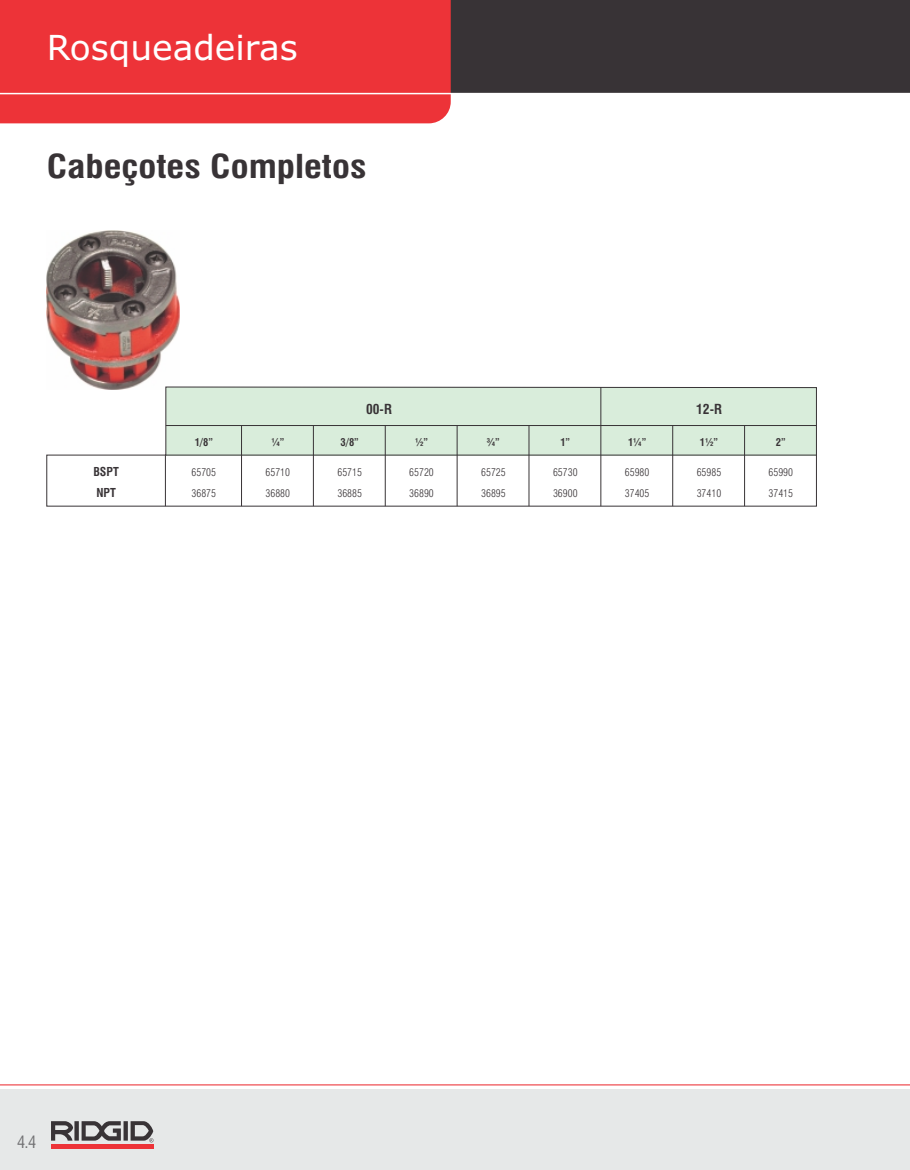
<style>
.page{position:relative;width:910px;height:1170px;background:#fff}
.page>*{position:absolute;margin:0;border:0;box-sizing:border-box;transform-origin:0 0}
.t1{font:34.5px "Verdana";color:#fff}
.t2{font:700 condensed 32.1px "Swiss 721 BT";color:#383336;scale:1.17 1}
.t3{font:condensed 16.5px "Swiss 721 BT";color:#737375}
.t4{font:700 condensed 13.5px "Swiss 721 BT";color:#383336}
.t5{font:700 condensed 12px/21.1px "Swiss 721 BT";color:#383336}
.t6{font:300 condensed 10.5px/21.1px "Swiss 721 BT";color:#383336}
.t7{font:700 condensed 10.5px "Swiss 721 BT";color:#383336}
</style>
<div class="page">
<img style="left:47px;top:230px;width:132px;height:156px">
<div style="left:0;top:1089px;width:910px;height:80px;background:#e6e8e8"></div>
<hr style="left:0;top:1084px;width:910px;height:1px;background:#ed3338">
<div style="left:0;top:0;width:910px;height:94px;background:#383336"></div>
<div style="left:0;top:0;width:451px;height:123px;background:#ed3338"></div>
<hr style="left:0;top:93px;width:910px;height:1px;background:#fff">
<hr style="left:51px;top:1144px;width:102px;height:4px;background:#ed3338">
<svg style="left:51px;top:1121px;width:102px;height:21px"></svg>
<svg style="left:46px;top:386px;width:771px;height:120px"></svg>
<hr style="left:166px;top:425px;width:650px;height:1px;background:#383336">
<hr style="left:672px;top:425px;width:1px;height:81px;background:#383336">
<hr style="left:601px;top:387px;width:1px;height:119px;background:#383336">
<hr style="left:529px;top:425px;width:1px;height:81px;background:#383336">
<hr style="left:457px;top:425px;width:1px;height:81px;background:#383336">
<hr style="left:385px;top:425px;width:1px;height:81px;background:#383336">
<hr style="left:313px;top:425px;width:1px;height:81px;background:#383336">
<hr style="left:241px;top:425px;width:1px;height:81px;background:#383336">
<hr style="left:744px;top:425px;width:1px;height:81px;background:#383336">
<hr style="left:166px;top:455px;width:650px;height:1px;background:#383336">
<hr style="left:165px;top:455px;width:1px;height:51px;background:#383336">
<h1 class="t1" style="left:47px;top:34px;width:253px">Rosqueadeiras</h1>
<h2 class="t2" style="left:47px;top:153px;width:275px">Cabeçotes Completos</h2>
<p class="t5" style="left:93px;top:462px;width:27px">BSPT<br>NPT</p>
<p class="t4" style="left:366px;top:404px;width:27px">00-R</p>
<p class="t4" style="left:696px;top:404px;width:27px">12-R</p>
<p class="t7" style="left:195px;top:438px;width:20px">1/8”</p>
<p class="t7" style="left:271px;top:438px;width:15px">¼”</p>
<p class="t7" style="left:341px;top:438px;width:20px">3/8”</p>
<p class="t7" style="left:415px;top:438px;width:15px">½”</p>
<p class="t7" style="left:487px;top:438px;width:15px">¾”</p>
<p class="t7" style="left:560px;top:438px;width:11px">1”</p>
<p class="t7" style="left:628px;top:438px;width:20px">1¼”</p>
<p class="t7" style="left:700px;top:438px;width:20px">1½”</p>
<p class="t7" style="left:776px;top:438px;width:11px">2”</p>
<p class="t6" style="left:192px;top:462px;width:26px">65705<br>36875</p>
<p class="t6" style="left:266px;top:462px;width:26px">65710<br>36880</p>
<p class="t6" style="left:337px;top:462px;width:26px">65715<br>36885</p>
<p class="t6" style="left:409px;top:462px;width:26px">65720<br>36890</p>
<p class="t6" style="left:481px;top:462px;width:26px">65725<br>36895</p>
<p class="t6" style="left:553px;top:462px;width:26px">65730<br>36900</p>
<p class="t6" style="left:625px;top:462px;width:26px">65980<br>37405</p>
<p class="t6" style="left:697px;top:462px;width:26px">65985<br>37410</p>
<p class="t6" style="left:769px;top:462px;width:26px">65990<br>37415</p>
<h3 class="t3" style="left:17px;top:1135px;width:21px">4.4</h3>
</div>
